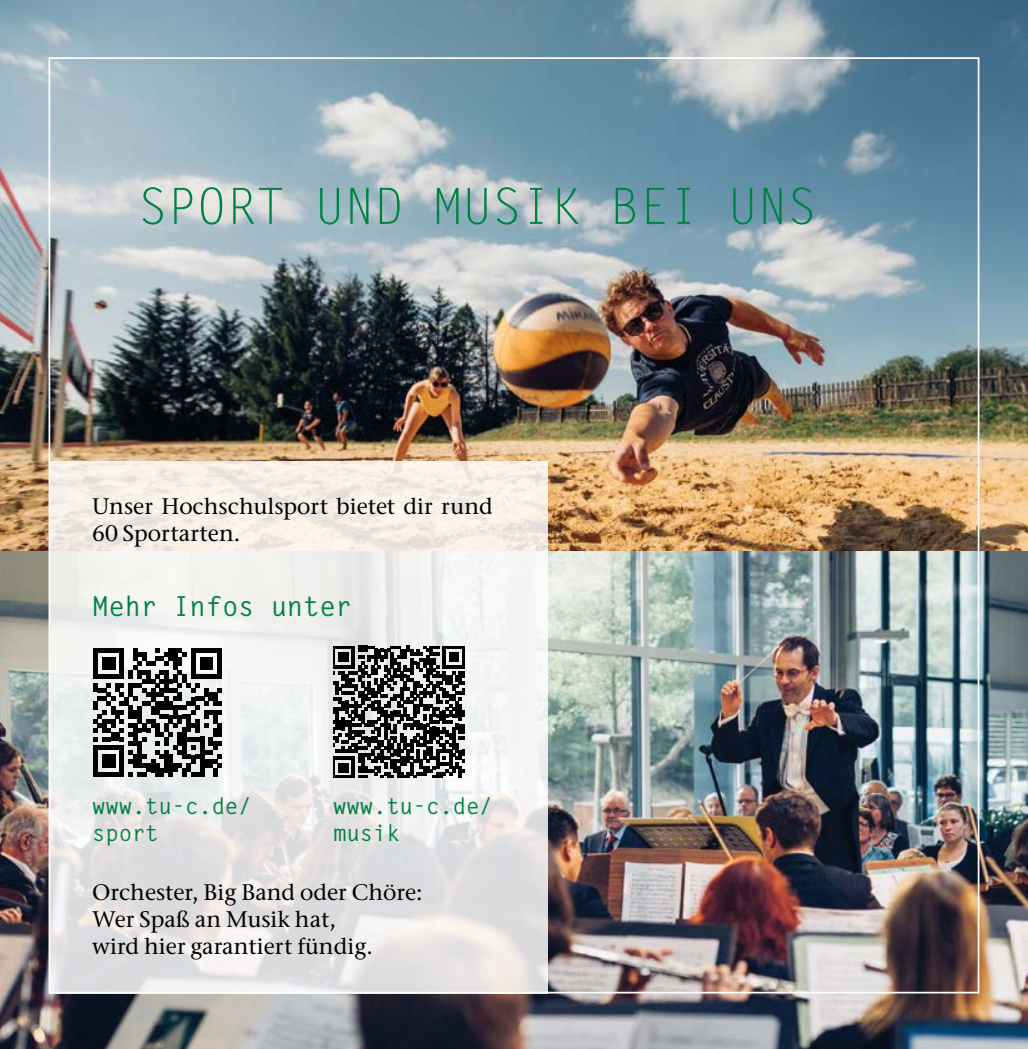
<style>
.page{position:relative;width:1028px;height:1049px;background:#fff}
.page>*{position:absolute;margin:0;border:0;box-sizing:border-box;transform-origin:0 0}
.Überschrift_Letter_grün{font:50px "Letter Gothic Std";letter-spacing:-.01em;color:#008244}
.Überschrift_Info_grün{font:700 27.5px "Letter Gothic Std";letter-spacing:-.01em;color:#008244}
.Fließtext{font:500 22.5px/27px "Stone Ser ITC Std";color:#000}
.Hyperlink_grün{font:700 22.5px "Letter Gothic Std";letter-spacing:-.01em;color:#008244}
</style>
<div class="page">
<img style="left:0;top:0;width:1028px;height:1049px">
<svg style="left:52px;top:461px;width:495px;height:529px"></svg>
<svg style="left:93px;top:648px;width:129px;height:129px"></svg>
<svg style="left:333px;top:646px;width:132px;height:132px;background:#5c5c5c"></svg>
<p class="Überschrift_Letter_grün" style="left:137px;top:177px;width:680px">SPORT UND MUSIK BEI UNS</p>
<p class="Fließtext" style="left:92px;top:493px;width:402px">Unser Hochschulsport bietet dir rund<br>60 Sportarten.</p>
<p class="Überschrift_Info_grün" style="left:92px;top:589px;width:261px">Mehr Infos unter</p>
<p class="Hyperlink_grün" style="left:92px;top:792px;width:161px">www.tu-c.de/</p>
<p class="Hyperlink_grün" style="left:92px;top:819px;width:68px">sport</p>
<p class="Hyperlink_grün" style="left:333px;top:792px;width:161px">www.tu-c.de/</p>
<p class="Hyperlink_grün" style="left:333px;top:819px;width:68px">musik</p>
<p class="Fließtext" style="left:92px;top:879px;width:332px">Orchester, Big Band oder Chöre:</p>
<p class="Fließtext" style="left:92px;top:906px;width:245px">Wer Spaß an Musik hat,</p>
<p class="Fließtext" style="left:92px;top:933px;width:282px">wird hier garantiert fündig.</p>
</div>
